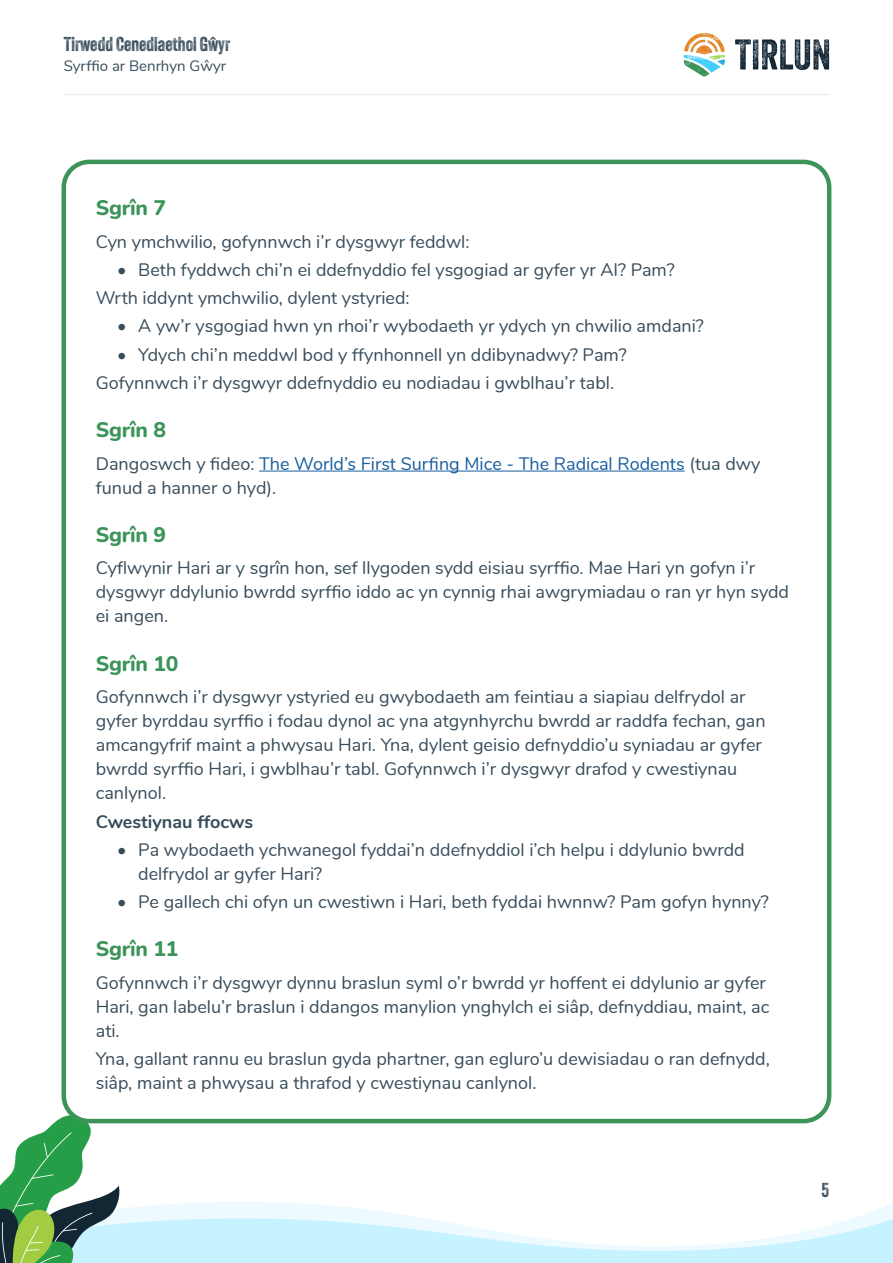
<style>
.page{position:relative;width:893px;height:1263px;background:#fff}
.page>*{position:absolute;margin:0;border:0;box-sizing:border-box;transform-origin:0 0}
.Page_section_heading{font:800 21px "Nunito";letter-spacing:-.01em;color:#3d9459}
.t1{font:19.5px "Veneer Two";color:#374c5a}
.Body_text{font:18px/24px "Nunito";color:#374c5a}
.Body_text-2{font:18px/24px "Nunito";color:#175d9e}
.Body_text-3{font:700 18px "Nunito";color:#374c5a}
.t2{font:15px "Nunito";color:#374c5a}
.s1{color:#374c5a}
</style>
<div class="page">
<svg style="left:735px;top:39px;width:94px;height:31px"></svg>
<svg style="left:684px;top:33px;width:41px;height:44px"></svg>
<hr style="left:64px;top:94px;width:765px;height:1px;background:#e6e7e9">
<svg style="left:0;top:1108px;width:893px;height:155px"></svg>
<hr style="left:259px;top:471px;width:426px;height:1px;background:#175d9e">
<div style="left:62px;top:160px;width:769px;height:963px;border:4px solid #3d9459;border-radius:26px"></div>
<p class="t1" style="left:64px;top:32px;width:168px">Tirwedd Cenedlaethol Gŵyr</p>
<p class="t2" style="left:64px;top:54px;width:164px">Syrffio ar Benrhyn Gŵyr</p>
<p class="Page_section_heading" style="left:96px;top:193px;width:72px">Sgrîn 7</p>
<p class="Body_text" style="left:96px;top:228px;width:375px">Cyn ymchwilio, gofynnwch i’r dysgwyr feddwl:</p>
<p class="Body_text" style="left:117px;top:257px;width:559px">• Beth fyddwch chi’n ei ddefnyddio fel ysgogiad ar gyfer yr AI? Pam?</p>
<p class="Body_text" style="left:96px;top:285px;width:315px">Wrth iddynt ymchwilio, dylent ystyried:</p>
<p class="Body_text" style="left:117px;top:313px;width:588px">• A yw’r ysgogiad hwn yn rhoi’r wybodaeth yr ydych yn chwilio amdani?</p>
<p class="Body_text" style="left:117px;top:341px;width:511px">• Ydych chi’n meddwl bod y ffynhonnell yn ddibynadwy? Pam?</p>
<p class="Body_text" style="left:96px;top:370px;width:520px">Gofynnwch i’r dysgwyr ddefnyddio eu nodiadau i gwblhau’r tabl.</p>
<p class="Page_section_heading" style="left:96px;top:415px;width:72px">Sgrîn 8</p>
<p class="Body_text-2" style="left:96px;top:450px;width:666px"><span class="s1">Dangoswch y fideo:</span> The World’s First Surfing Mice - The Radical Rodents <span class="s1">(tua dwy funud a hanner o hyd).</span></p>
<p class="Page_section_heading" style="left:96px;top:520px;width:72px">Sgrîn 9</p>
<p class="Body_text" style="left:96px;top:555px;width:695px">Cyflwynir Hari ar y sgrîn hon, sef llygoden sydd eisiau syrffio. Mae Hari yn gofyn i’r dysgwyr ddylunio bwrdd syrffio iddo ac yn cynnig rhai awgrymiadau o ran yr hyn sydd ei angen.</p>
<p class="Page_section_heading" style="left:96px;top:648px;width:84px">Sgrîn 10</p>
<p class="Body_text" style="left:96px;top:684px;width:671px">Gofynnwch i’r dysgwyr ystyried eu gwybodaeth am feintiau a siapiau delfrydol ar gyfer byrddau syrffio i fodau dynol ac yna atgynhyrchu bwrdd ar raddfa fechan, gan amcangyfrif maint a phwysau Hari. Yna, dylent geisio defnyddio’u syniadau ar gyfer bwrdd syrffio Hari, i gwblhau’r tabl. Gofynnwch i’r dysgwyr drafod y cwestiynau canlynol.</p>
<p class="Body_text-3" style="left:96px;top:808px;width:159px">Cwestiynau ffocws</p>
<p class="Body_text" style="left:138px;top:836px;width:608px;text-indent:-21px">• Pa wybodaeth ychwanegol fyddai’n ddefnyddiol i’ch helpu i ddylunio bwrdd delfrydol ar gyfer Hari?</p>
<p class="Body_text" style="left:117px;top:889px;width:653px">• Pe gallech chi ofyn un cwestiwn i Hari, beth fyddai hwnnw? Pam gofyn hynny?</p>
<p class="Page_section_heading" style="left:96px;top:934px;width:84px">Sgrîn 11</p>
<p class="Body_text" style="left:96px;top:969px;width:675px">Gofynnwch i’r dysgwyr dynnu braslun syml o’r bwrdd yr hoffent ei ddylunio ar gyfer<br>Hari, gan labelu’r braslun i ddangos manylion ynghylch ei siâp, defnyddiau, maint, ac ati.</p>
<p class="Body_text" style="left:96px;top:1046px;width:676px">Yna, gallant rannu eu braslun gyda phartner, gan egluro’u dewisiadau o ran defnydd, siâp, maint a phwysau a thrafod y cwestiynau canlynol.</p>
<p class="t1" style="left:821px;top:1178px;width:9px">5</p>
</div>
